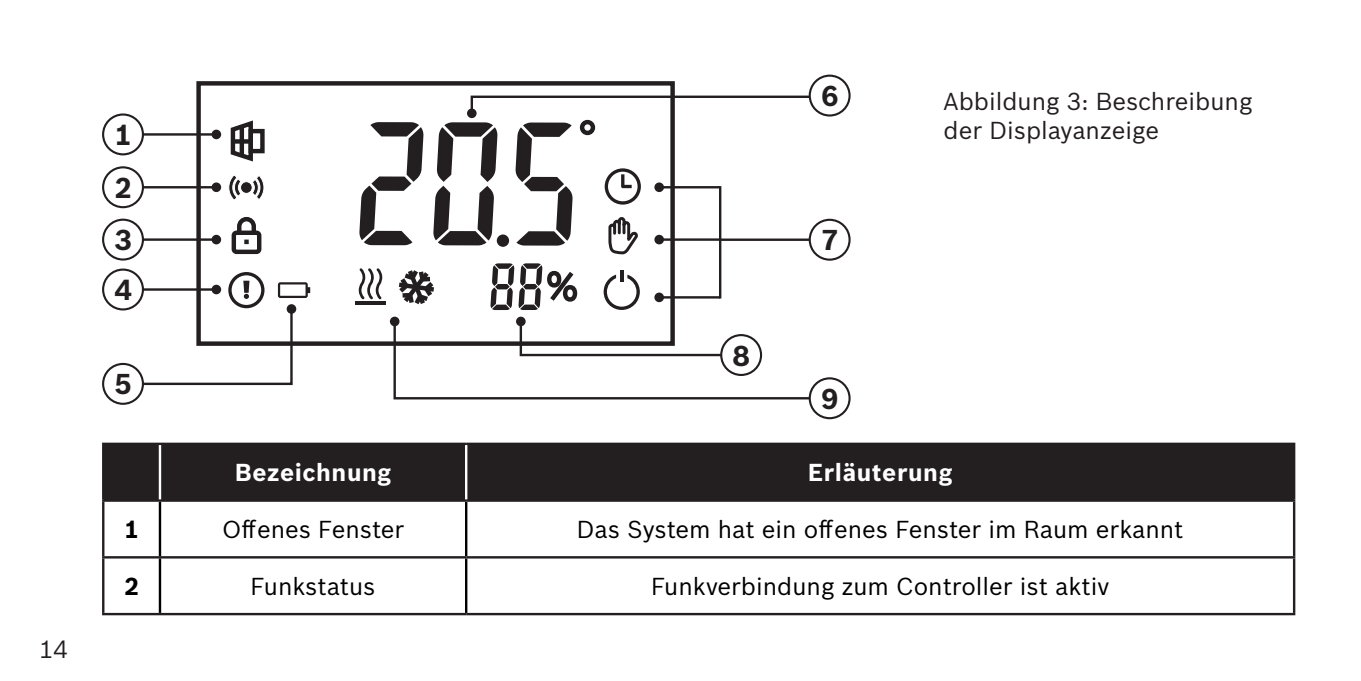
<style>
.page{position:relative;width:1361px;height:681px;background:#fff}
.page>*{position:absolute;margin:0;border:0;box-sizing:border-box;transform-origin:0 0}
.t1{font:700 28px "Bosch Sans";color:#231f20}
.t2{font:24px "Bosch Sans";color:#000002}
.t3{font:24px/28.8px "Bosch Sans";color:#231f20}
.t4{font:700 24px "Bosch Sans";letter-spacing:.025em;color:#fff}
.t5{font:700 24px "Bosch Sans";color:#000002}
</style>
<div class="page">
<svg style="left:605px;top:168px;width:36px;height:36px"></svg>
<svg style="left:359px;top:268px;width:23px;height:31px"></svg>
<svg style="left:359px;top:122px;width:64px;height:123px"></svg>
<svg style="left:433px;top:122px;width:64px;height:123px"></svg>
<svg style="left:515px;top:122px;width:58px;height:123px"></svg>
<div style="left:497px;top:234px;width:12px;height:13px;background:#231f20;border-radius:50%"></div>
<hr style="left:355px;top:301px;width:31px;height:3px;background:#231f20">
<svg style="left:253px;top:176px;width:11px;height:23px"></svg>
<svg style="left:228px;top:175px;width:12px;height:25px"></svg>
<div style="left:240px;top:182px;width:12px;height:11px;background:#231f20;border-radius:50%"></div>
<div style="left:240px;top:181px;width:13px;height:13px;border:1px solid #fff;border-radius:50%"></div>
<div style="left:232px;top:230px;width:29px;height:24px;border:4px solid #231f20;border-radius:3px"></div>
<svg style="left:235px;top:216px;width:23px;height:28px"></svg>
<svg style="left:230px;top:120px;width:26px;height:42px"></svg>
<div style="left:248px;top:129px;width:17px;height:24px;border:4px solid #231f20"></div>
<hr style="left:240px;top:126px;width:4px;height:29px;background:#231f20">
<div style="left:232px;top:139px;width:19px;height:5px;background:#231f20"></div>
<div style="left:580px;top:120px;width:15px;height:15px;border:4px solid #231f20;border-radius:50%"></div>
<svg style="left:490px;top:263px;width:88px;height:47px"></svg>
<svg style="left:398px;top:270px;width:36px;height:35px"></svg>
<svg style="left:603px;top:270px;width:37px;height:40px"></svg>
<svg style="left:608px;top:217px;width:30px;height:38px"></svg>
<div style="left:196px;top:81px;width:479px;height:265px;border:4px solid #231f20"></div>
<div style="left:104px;top:445px;width:1189px;height:54px;background:#231f20"></div>
<hr style="left:102px;top:501px;width:2px;height:55px;background:#231f20">
<hr style="left:1293px;top:501px;width:2px;height:55px;background:#231f20">
<hr style="left:102px;top:556px;width:58px;height:2px;background:#231f20">
<hr style="left:102px;top:558px;width:2px;height:54px;background:#231f20">
<hr style="left:160px;top:556px;width:306px;height:2px;background:#231f20">
<hr style="left:466px;top:556px;width:829px;height:2px;background:#231f20">
<hr style="left:1293px;top:558px;width:2px;height:54px;background:#231f20">
<hr style="left:102px;top:612px;width:58px;height:3px;background:#231f20">
<hr style="left:160px;top:612px;width:306px;height:3px;background:#231f20">
<hr style="left:466px;top:612px;width:829px;height:3px;background:#231f20">
<hr style="left:159px;top:501px;width:2px;height:55px;background:#000">
<hr style="left:465px;top:501px;width:2px;height:55px;background:#000">
<hr style="left:159px;top:558px;width:2px;height:54px;background:#000">
<hr style="left:465px;top:558px;width:2px;height:54px;background:#000">
<hr style="left:102px;top:442px;width:58px;height:3px;background:#231f20">
<hr style="left:102px;top:445px;width:2px;height:54px;background:#231f20">
<hr style="left:160px;top:442px;width:306px;height:3px;background:#231f20">
<hr style="left:466px;top:442px;width:829px;height:3px;background:#231f20">
<hr style="left:1293px;top:445px;width:2px;height:54px;background:#231f20">
<hr style="left:102px;top:499px;width:58px;height:2px;background:#231f20">
<hr style="left:160px;top:499px;width:306px;height:2px;background:#231f20">
<hr style="left:466px;top:499px;width:829px;height:2px;background:#231f20">
<hr style="left:159px;top:445px;width:2px;height:54px;background:#fff">
<hr style="left:465px;top:445px;width:2px;height:54px;background:#fff">
<hr style="left:130px;top:133px;width:86px;height:3px;background:#231f20">
<div style="left:212px;top:130px;width:9px;height:9px;background:#231f20;border-radius:50%"></div>
<hr style="left:130px;top:186px;width:86px;height:2px;background:#231f20">
<div style="left:212px;top:182px;width:9px;height:10px;background:#231f20;border-radius:50%"></div>
<hr style="left:659px;top:186px;width:61px;height:2px;background:#231f20">
<div style="left:654px;top:182px;width:10px;height:10px;background:#231f20;border-radius:50%"></div>
<hr style="left:659px;top:296px;width:61px;height:2px;background:#231f20">
<div style="left:654px;top:292px;width:10px;height:10px;background:#231f20;border-radius:50%"></div>
<hr style="left:721px;top:238px;width:103px;height:3px;background:#231f20">
<hr style="left:719px;top:186px;width:2px;height:112px;background:#231f20">
<hr style="left:130px;top:238px;width:86px;height:3px;background:#231f20">
<div style="left:212px;top:235px;width:9px;height:9px;background:#231f20;border-radius:50%"></div>
<hr style="left:659px;top:238px;width:61px;height:3px;background:#231f20">
<div style="left:654px;top:235px;width:10px;height:9px;background:#231f20;border-radius:50%"></div>
<svg style="left:128px;top:272px;width:182px;height:114px"></svg>
<div style="left:287px;top:304px;width:9px;height:9px;background:#231f20;border-radius:50%"></div>
<svg style="left:390px;top:316px;width:9px;height:10px"></svg>
<svg style="left:392px;top:319px;width:427px;height:81px"></svg>
<div style="left:516px;top:316px;width:10px;height:10px;background:#231f20;border-radius:50%"></div>
<svg style="left:470px;top:94px;width:349px;height:22px"></svg>
<div style="left:467px;top:108px;width:9px;height:10px;background:#231f20;border-radius:50%"></div>
<div style="left:103px;top:114px;width:40px;height:40px;background:#fff;border-radius:50%"></div>
<div style="left:102px;top:113px;width:42px;height:42px;border:2px solid #231f20;border-radius:50%"></div>
<div style="left:810px;top:76px;width:39px;height:39px;background:#fff;border-radius:50%"></div>
<div style="left:808px;top:75px;width:42px;height:41px;border:2px solid #231f20;border-radius:50%"></div>
<div style="left:103px;top:167px;width:40px;height:40px;background:#fff;border-radius:50%"></div>
<div style="left:102px;top:166px;width:42px;height:42px;border:2px solid #231f20;border-radius:50%"></div>
<div style="left:810px;top:220px;width:39px;height:39px;background:#fff;border-radius:50%"></div>
<div style="left:808px;top:219px;width:42px;height:41px;border:2px solid #231f20;border-radius:50%"></div>
<div style="left:103px;top:364px;width:40px;height:39px;background:#fff;border-radius:50%"></div>
<div style="left:102px;top:363px;width:42px;height:41px;border:2px solid #231f20;border-radius:50%"></div>
<div style="left:810px;top:378px;width:39px;height:40px;background:#fff;border-radius:50%"></div>
<div style="left:808px;top:377px;width:42px;height:42px;border:2px solid #231f20;border-radius:50%"></div>
<div style="left:103px;top:219px;width:40px;height:40px;background:#fff;border-radius:50%"></div>
<div style="left:102px;top:218px;width:42px;height:42px;border:2px solid #231f20;border-radius:50%"></div>
<div style="left:721px;top:335px;width:40px;height:40px;background:#fff;border-radius:50%"></div>
<div style="left:720px;top:334px;width:42px;height:42px;border:2px solid #231f20;border-radius:50%"></div>
<div style="left:103px;top:269px;width:40px;height:40px;background:#fff;border-radius:50%"></div>
<div style="left:102px;top:268px;width:42px;height:42px;border:2px solid #231f20;border-radius:50%"></div>
<p class="t3" style="left:39px;top:632px;width:30px">14</p>
<p class="t1" style="left:115px;top:114px;width:18px">1</p>
<p class="t1" style="left:115px;top:166px;width:18px">2</p>
<p class="t1" style="left:115px;top:219px;width:18px">3</p>
<p class="t1" style="left:115px;top:269px;width:18px">4</p>
<p class="t1" style="left:115px;top:363px;width:18px">5</p>
<p class="t1" style="left:733px;top:334px;width:18px">8</p>
<p class="t1" style="left:821px;top:75px;width:18px">6</p>
<p class="t1" style="left:821px;top:219px;width:18px">7</p>
<p class="t1" style="left:821px;top:377px;width:18px">9</p>
<p class="t3" style="left:943px;top:85px;width:310px">Abbildung 3: Beschreibung der Displayanzeige</p>
<p class="t4" style="left:235px;top:454px;width:158px">Bezeichnung</p>
<p class="t4" style="left:808px;top:454px;width:146px">Erläuterung</p>
<p class="t5" style="left:124px;top:511px;width:16px">1</p>
<p class="t2" style="left:222px;top:511px;width:184px">Offenes Fenster</p>
<p class="t2" style="left:577px;top:511px;width:608px">Das System hat ein offenes Fenster im Raum erkannt</p>
<p class="t5" style="left:124px;top:567px;width:16px">2</p>
<p class="t2" style="left:251px;top:568px;width:126px">Funkstatus</p>
<p class="t2" style="left:651px;top:568px;width:460px">Funkverbindung zum Controller ist aktiv</p>
</div>
